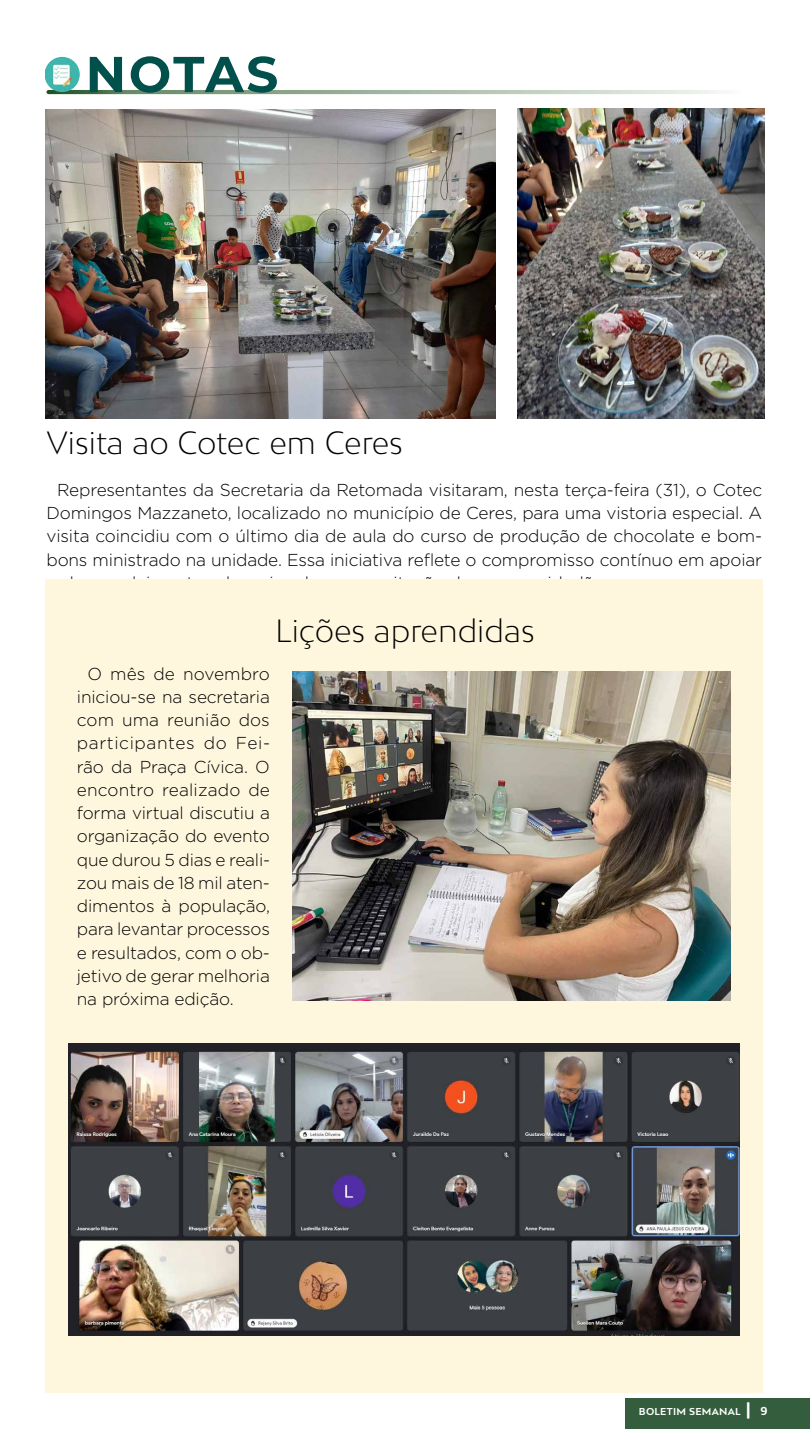
<style>
.page{position:relative;width:810px;height:1440px;background:#fff}
.page>*{position:absolute;margin:0;border:0;box-sizing:border-box;transform-origin:0 0}
.t1{font:700 50.32px "Montserrat";letter-spacing:.045em;color:#02504c}
.t2{font:300 30.38px "Bw Mitga";color:#000}
.t3{font:300 17.25px/23.2px "Gotham";letter-spacing:-.01em;color:#000;text-align:justify}
.t4{font:700 9.45px "Bw Mitga";letter-spacing:.03em;color:#fff}
.s1{font-size:16.27px}
.s2{font-size:10.88px}
</style>
<div class="page">
<div style="left:625px;top:1398px;width:185px;height:31px;background:#335d3d"></div>
<svg style="left:46px;top:90px;width:719px;height:4px;background:#a6baa5"></svg>
<img style="left:45px;top:57px;width:35px;height:35px">
<div style="left:45px;top:580px;width:717px;height:813px;background:#fff7dd"></div>
<img style="left:45px;top:109px;width:450px;height:310px">
<img style="left:518px;top:109px;width:247px;height:310px">
<img style="left:293px;top:672px;width:438px;height:329px">
<img style="left:69px;top:1044px;width:671px;height:292px">
<h1 class="t1" style="left:86px;top:38px;width:194px">NOTAS</h1>
<h2 class="t2" style="left:46px;top:423px;width:358px">Visita ao Cotec em Ceres</h2>
<p class="t3" style="left:47px;top:478px;width:717px;text-indent:11px">Representantes da Secretaria da Retomada visitaram, nesta terça-feira (31), o Cotec Domingos Mazzaneto, localizado no município de Ceres, para uma vistoria especial. A visita coincidiu com o último dia de aula do curso de produção de chocolate e bom&shy;bons ministrado na unidade. Essa iniciativa reflete o compromisso contínuo em apoiar</p>
<p class="t3" style="left:77px;top:661px;width:195px;text-indent:11px">O mês de novembro iniciou-se na secretaria com uma reunião dos participantes do Fei&shy;rão da Praça Cívica. O encontro realizado de forma virtual discutiu a organização do evento que durou 5 dias e reali&shy;zou mais de 18 mil aten&shy;dimentos à população, para levantar processos e resultados, com o ob&shy;jetivo de gerar melhoria na próxima edição.</p>
<h2 class="t2" style="left:275px;top:611px;width:261px">Lições aprendidas</h2>
<p class="t4" style="left:639px;top:1405px;width:130px">BOLETIM SEMANAL <span class="s1">|</span> <span class="s2">9</span></p>
</div>
